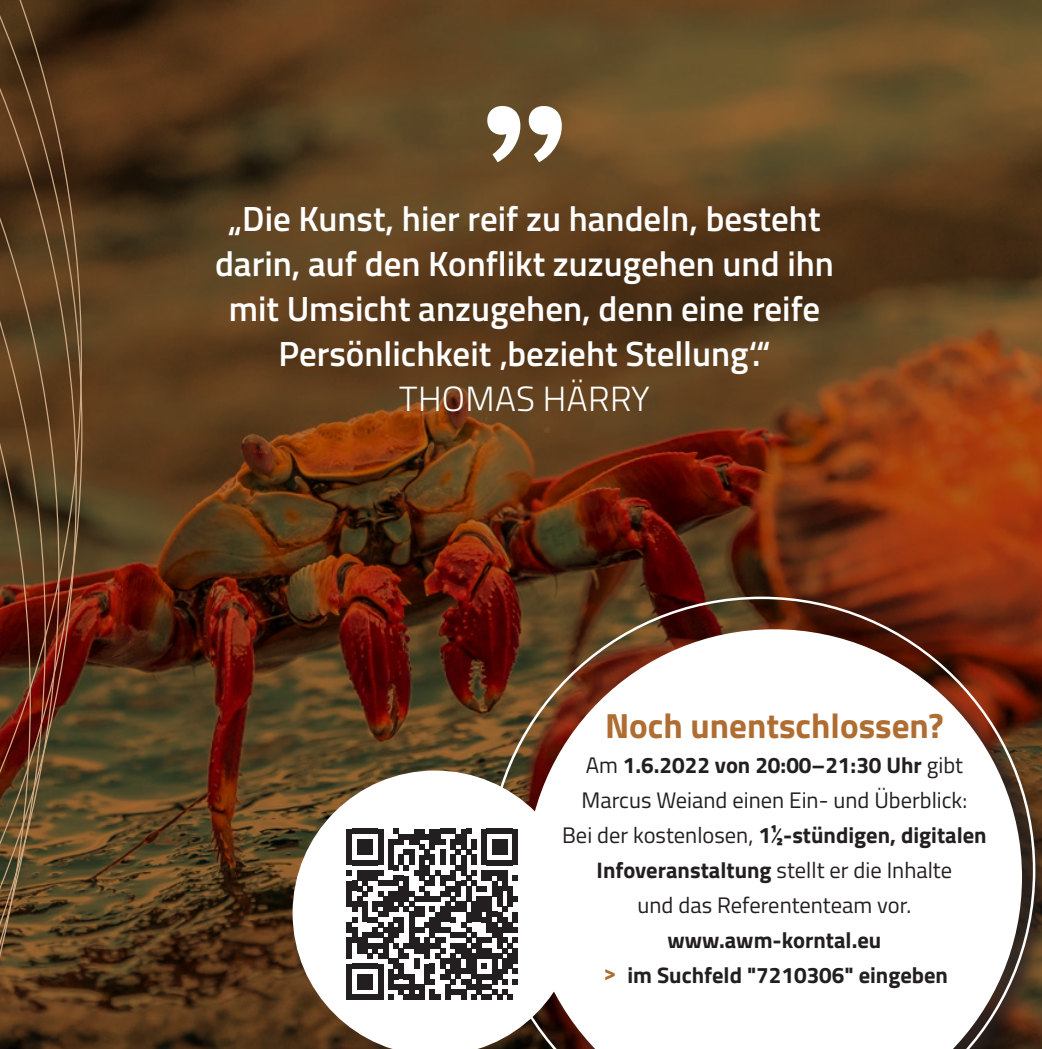
<style>
.page{position:relative;width:1042px;height:1049px;background:#fff}
.page>*{position:absolute;margin:0;border:0;box-sizing:border-box;transform-origin:0 0}
.t1{font:225px "A Bee Zee";color:#fff}
.t2{font:600 35px "Titillium Web";color:#fff}
.t3{font:700 35px "Titillium Web";color:#af6d32}
.t4{font:300 35px "Titillium Web";letter-spacing:.01em;color:#fff}
.t5{font:22.5px/35px "Titillium Web";color:#231f20;text-align:center}
.t6{font:700 22.5px "Titillium Web";color:#231f20}
.s1{font-weight:700}
</style>
<div class="page">
<img style="left:82px;top:0;width:960px;height:1049px">
<svg style="left:46px;top:0;width:36px;height:1049px"></svg>
<svg style="left:31px;top:0;width:15px;height:1049px"></svg>
<svg style="left:0;top:0;width:31px;height:1049px"></svg>
<svg style="left:487px;top:597px;width:548px;height:452px"></svg>
<svg style="left:293px;top:770px;width:284px;height:279px"></svg>
<div style="left:337px;top:815px;width:185px;height:198px;background:#fff"></div>
<svg style="left:347px;top:829px;width:171px;height:171px"></svg>
<div style="left:601px;top:966px;width:16px;height:17px;background:#fff;border-radius:50%"></div>
<svg style="left:605px;top:969px;width:10px;height:11px"></svg>
<p class="t1" style="left:478px;top:-73px;width:94px">„</p>
<p class="t2" style="left:228px;top:193px;width:593px">„Die Kunst, hier reif zu handeln, besteht</p>
<p class="t2" style="left:215px;top:238px;width:620px">darin, auf den Konflikt zuzugehen und ihn</p>
<p class="t2" style="left:229px;top:283px;width:593px">mit Umsicht anzugehen, denn eine reife</p>
<p class="t2" style="left:278px;top:328px;width:214px">Persönlichkeit</p>
<p class="t2" style="left:507px;top:328px;width:265px">bezieht Stellung‘.“</p>
<p class="t4" style="left:399px;top:374px;width:252px">THOMAS HÄRRY</p>
<p class="t2" style="left:499px;top:348px;width:10px">’</p>
<p class="t3" style="left:605px;top:699px;width:340px">Noch unentschlossen?</p>
<p class="t5" style="left:562px;top:746px;width:426px">Am <span class="s1">1.6.2022 von 20:00–21:30 Uhr</span> gibt Marcus Weiand einen Ein- und Überblick:<br>Bei der kostenlosen, <span class="s1">1½-stündigen, digitalen Infoveranstaltung</span> stellt er die Inhalte<br>und das Referententeam vor. <span class="s1">www.awm-korntal.eu</span></p>
<p class="t6" style="left:627px;top:958px;width:322px">im Suchfeld "7210306" eingeben</p>
</div>
